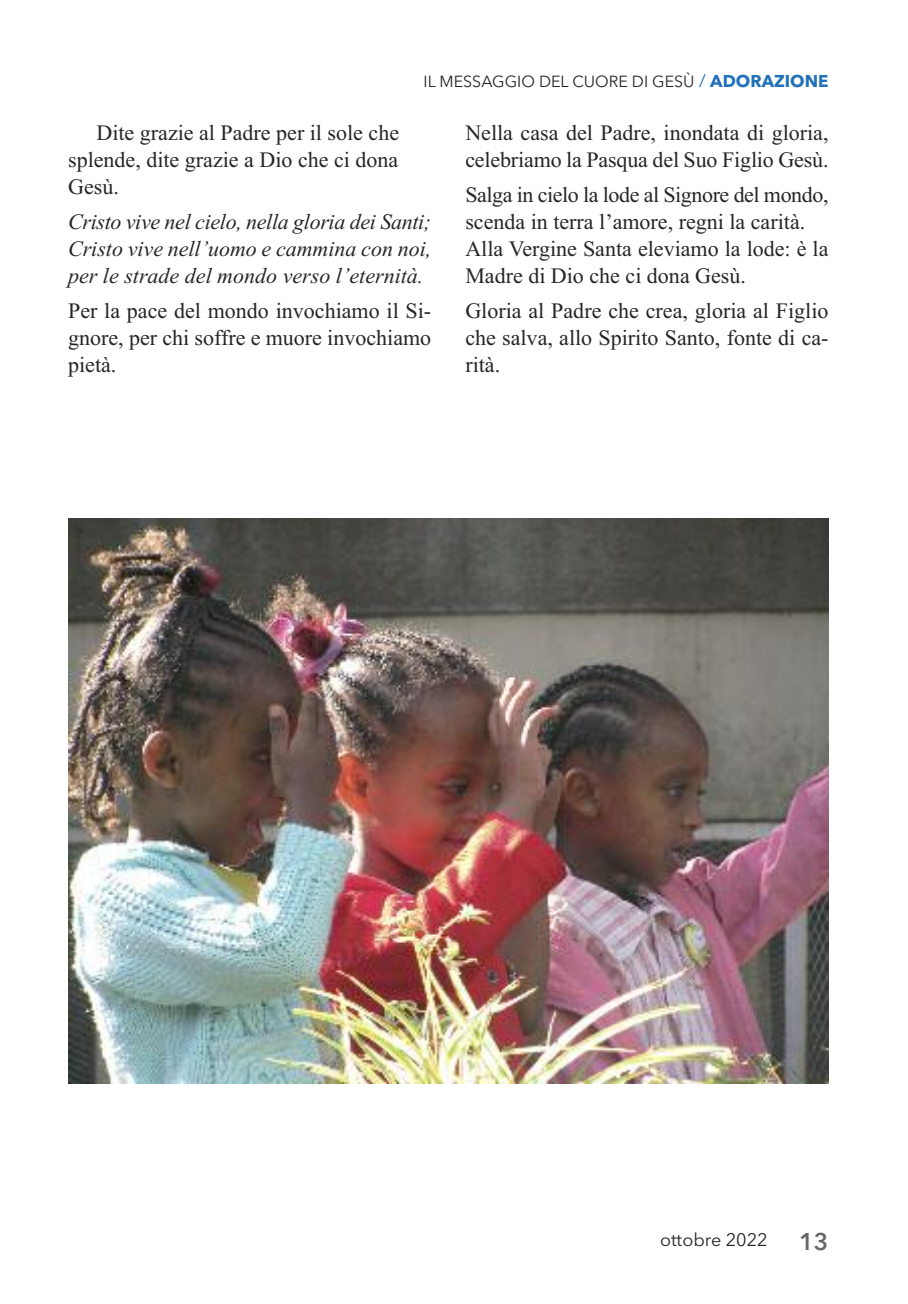
<style>
.page{position:relative;width:908px;height:1304px;background:#fff}
.page>*{position:absolute;margin:0;border:0;box-sizing:border-box;transform-origin:0 0}
.t1{font:600 24px "Avenir Next";color:#686767}
.t2{font:22px/27px "Times New Roman";color:#272526;text-align:justify}
.t3{font:italic 22px/27px "Times New Roman";color:#272526;text-align:justify}
.t4{font:18px "Avenir Next";color:#272526}
.t5{font:16px "Avenir Next";color:#272526}
.s1{font-size:18px;color:#1f71b9}
.s2{font-weight:700;font-size:17px;color:#1f71b9}
</style>
<div class="page">
<img style="left:68px;top:518px;width:760px;height:565px">
<p class="t5" style="left:423px;top:68px;width:406px">IL MESSAGGIO DEL CUORE DI GESÙ <span class="s1">/</span> <span class="s2">ADORAZIONE</span></p>
<p class="t2" style="left:68px;top:119px;width:332px;text-indent:28px">Dite grazie al Padre per il sole che splende, dite grazie a Dio che ci dona Gesù.</p>
<p class="t3" style="left:68px;top:208px;width:364px">Cristo vive nel cielo, nella gloria dei Santi; Cristo vive nell’uomo e cammina con noi, per le strade del mondo verso l’eternità.</p>
<p class="t2" style="left:68px;top:297px;width:364px">Per la pace del mondo invochiamo il Si&shy;gnore, per chi soffre e muore invochiamo pietà.</p>
<p class="t2" style="left:465px;top:119px;width:364px">Nella casa del Padre, inondata di gloria, celebriamo la Pasqua del Suo Figlio Gesù.</p>
<p class="t2" style="left:465px;top:181px;width:364px;text-align:left">Salga in cielo la lode al Signore del mondo, scenda in terra l’amore, regni la carità.<br>Alla Vergine Santa eleviamo la lode: è la Madre di Dio che ci dona Gesù.</p>
<p class="t2" style="left:465px;top:297px;width:364px">Gloria al Padre che crea, gloria al Figlio che salva, allo Spirito Santo, fonte di ca&shy;rità.</p>
<p class="t4" style="left:659px;top:1225px;width:109px">ottobre 2022</p>
<p class="t1" style="left:798px;top:1221px;width:31px">13</p>
</div>
